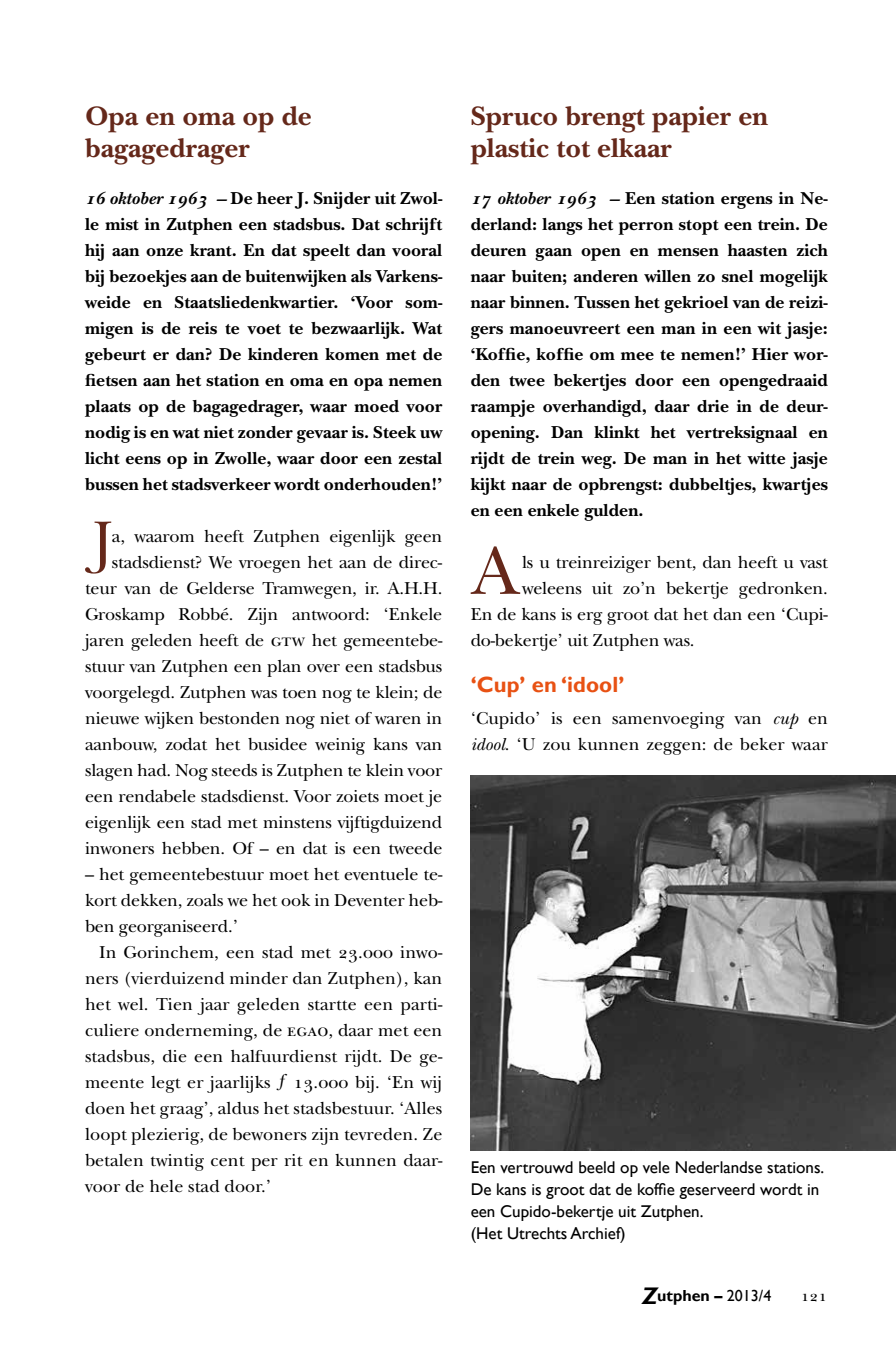
<style>
.page{position:relative;width:896px;height:1361px;background:#fff}
.page>*{position:absolute;margin:0;border:0;box-sizing:border-box;transform-origin:0 0}
.t1{font:70.2px "New Baskerville Std";color:#65281a}
.t2{font:56.4px "New Baskerville Std";color:#65281a}
.t3{font:700 28px/32px "New Baskerville Std";color:#65281a}
.t4{font:700 22px "Gill Sans";letter-spacing:.005em;color:#e85113}
.t5{font:18px/26px "New Baskerville Std";letter-spacing:-.01em;color:#000;text-align:justify}
.t6{font:700 18px/26px "New Baskerville";letter-spacing:.005em;color:#000;text-align:justify}
.t7{font:17px/22px "Gill Sans";color:#000}
.t8{font:700 16px "Gill Sans";color:#000}
.t9{font:16px "New Baskerville SC";color:#000}
.s1{font-family:"New Baskerville Bold Italic Os F";font-weight:400}
.s2{font-family:"New Baskerville SC"}
.s3{font-style:italic}
.s4{font-style:italic;font-size:24px}
.s5{font-weight:400}
</style>
<div class="page">
<img style="left:471px;top:775px;width:425px;height:375px">
<h3 class="t3" style="left:85px;top:100px;width:228px">Opa en oma op de bagagedrager</h3>
<p class="t6" style="left:85px;top:185px;width:359px"><span class="s1">16 oktober 1963 –</span> De heer J. Snijder uit Zwol&shy;le mist in Zutphen een stadsbus. Dat schrijft hij aan onze krant. En dat speelt dan vooral bij bezoekjes aan de buitenwijken als Varkens&shy;weide en Staatsliedenkwartier. ‘Voor som&shy;migen is de reis te voet te bezwaarlijk. Wat gebeurt er dan? De kinderen komen met de fietsen aan het station en oma en opa nemen plaats op de bagagedrager, waar moed voor nodig is en wat niet zonder gevaar is. Steek uw licht eens op in Zwolle, waar door een zestal bussen het stadsverkeer wordt onderhouden!’</p>
<h2 class="t2" style="left:93px;top:508px;width:21px">J</h2>
<p class="t5" style="left:85px;top:523px;width:359px;text-align:right">a, waarom heeft Zutphen eigenlijk geen stadsdienst? We vroegen het aan de direc&shy;teur van de Gelderse Tramwegen, ir. A.H.H.<br>Groskamp Robbé. Zijn antwoord: ‘Enkele jaren geleden heeft de <span class="s2">gtw</span> het gemeentebe&shy;stuur van Zutphen een plan over een stadsbus voorgelegd. Zutphen was toen nog te klein; de nieuwe wijken bestonden nog niet of waren in aanbouw, zodat het busidee weinig kans van slagen had. Nog steeds is Zutphen te klein voor een rendabele stadsdienst. Voor zoiets moet je eigenlijk een stad met minstens vijftigduizend inwoners hebben. Of – en dat is een tweede</p>
<p class="t5" style="left:85px;top:861px;width:359px">– het gemeentebestuur moet het eventuele te&shy;kort dekken, zoals we het ook in Deventer heb&shy;ben georganiseerd.’</p>
<p class="t5" style="left:85px;top:939px;width:359px;text-indent:14px">In Gorinchem, een stad met <span class="s2">23.000</span> inwo&shy;ners (vierduizend minder dan Zutphen), kan het wel. Tien jaar geleden startte een parti&shy;culiere onderneming, de <span class="s2">egao</span>, daar met een stadsbus, die een halfuurdienst rijdt. De ge&shy;meente legt er jaarlijks <span class="s2">ƒ 13.000</span> bij. ‘En wij doen het graag’, aldus het stadsbestuur. ‘Alles loopt plezierig, de bewoners zijn tevreden. Ze betalen twintig cent per rit en kunnen daar&shy;voor de hele stad door.’</p>
<h3 class="t3" style="left:471px;top:100px;width:299px">Spruco brengt papier en plastic tot elkaar</h3>
<p class="t6" style="left:471px;top:185px;width:359px"><span class="s1">17 oktober 1963 –</span> Een station ergens in Ne&shy;derland: langs het perron stopt een trein. De deuren gaan open en mensen haasten zich naar buiten; anderen willen zo snel mogelijk naar binnen. Tussen het gekrioel van de reizi&shy;gers manoeuvreert een man in een wit jasje: ‘Koffie, koffie om mee te nemen!’ Hier wor&shy;den twee bekertjes door een opengedraaid raampje overhandigd, daar drie in de deur&shy;opening. Dan klinkt het vertreksignaal en rijdt de trein weg. De man in het witte jasje kijkt naar de opbrengst: dubbeltjes, kwartjes en een enkele gulden.</p>
<h1 class="t1" style="left:472px;top:530px;width:48px">A</h1>
<p class="t5" style="left:522px;top:549px;width:307px">ls u treinreiziger bent, dan heeft u vast</p>
<p class="t5" style="left:522px;top:575px;width:307px">weleens uit zo’n bekertje gedronken.</p>
<p class="t5" style="left:471px;top:601px;width:359px">En de kans is erg groot dat het dan een ‘Cupi-</p>
<p class="t5" style="left:471px;top:627px;width:225px">do-bekertje’ uit Zutphen was.</p>
<p class="t4" style="left:471px;top:671px;width:155px">‘Cup’ en ‘idool’</p>
<p class="t5" style="left:471px;top:705px;width:359px">‘Cupido’ is een samenvoeging van <span class="s3">cup</span> en <span class="s3">idool</span>. ‘U zou kunnen zeggen: de beker waar</p>
<p class="t7" style="left:471px;top:1157px;width:355px">Een vertrouwd beeld op vele Nederlandse stations.<br>De kans is groot dat de koffie geserveerd wordt in een Cupido-bekertje uit Zutphen.<br>(Het Utrechts Archief)</p>
<p class="t8" style="left:642px;top:1285px;width:131px"><span class="s4">Z</span>utphen – <span class="s5">2013/4</span></p>
<p class="t9" style="left:800px;top:1286px;width:28px">121</p>
</div>
